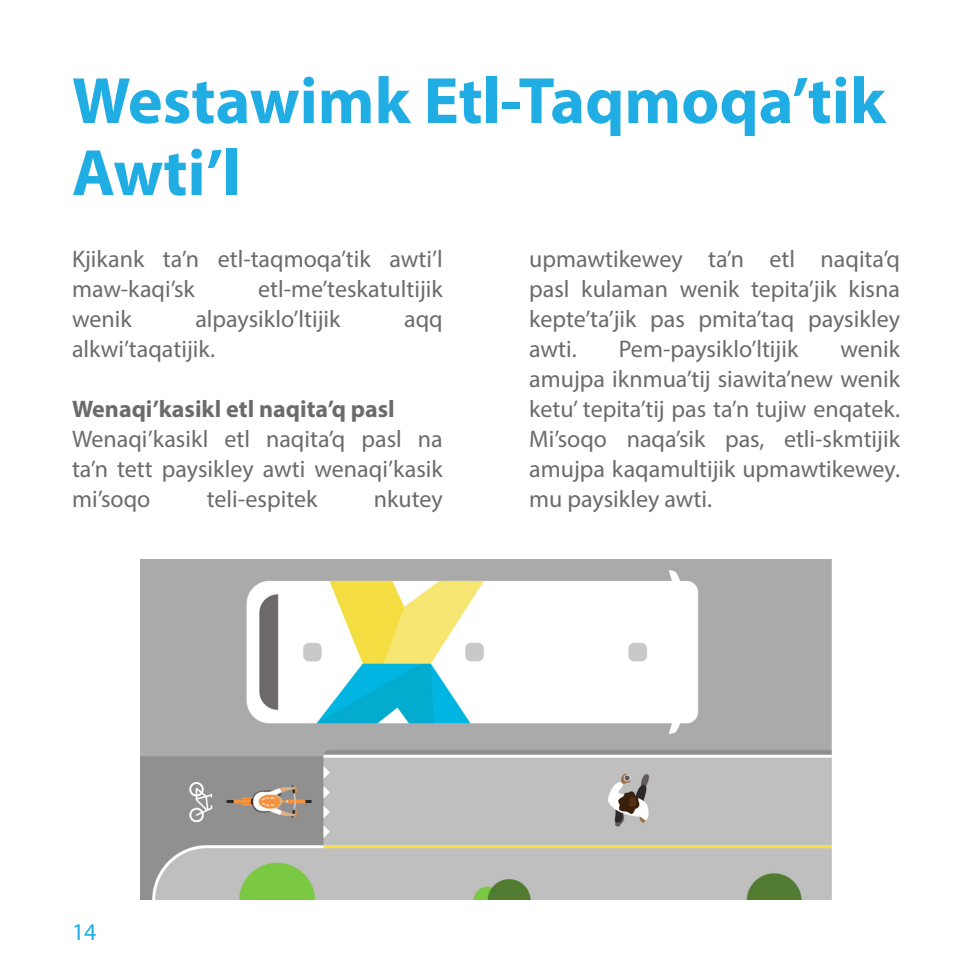
<style>
.page{position:relative;width:972px;height:972px;background:#fff}
.page>*{position:absolute;margin:0;border:0;box-sizing:border-box;transform-origin:0 0}
.t1{font:700 66px/72px "Myriad Pro";color:#1fade3}
.t2{font:24px/30px "Myriad Pro";color:#6b6b6e;text-align:justify}
.t3{font:700 24px "Myriad Pro";color:#6b6b6e}
.t4{font:24px "Myriad Pro";color:#1fade3}
</style>
<div class="page">
<img style="left:140px;top:560px;width:692px;height:340px">
<p class="t1" style="left:72px;top:63px;width:815px">Westawimk Etl-Taqmoqa’tik<br>Awti’l</p>
<p class="t2" style="left:72px;top:244px;width:372px">Kjikank ta’n etl-taqmoqa’tik awti’l maw-kaqi’sk</p>
<p class="t2" style="left:258px;top:274px;width:186px">etl-me’teskatultijik</p>
<p class="t2" style="left:72px;top:304px;width:61px">wenik</p>
<p class="t2" style="left:195px;top:304px;width:147px">alpaysiklo’ltijik</p>
<p class="t2" style="left:404px;top:304px;width:40px">aqq</p>
<p class="t2" style="left:72px;top:334px;width:145px">alkwi’taqatijik.</p>
<p class="t3" style="left:72px;top:393px;width:324px">Wenaqi’kasikl etl naqita’q pasl</p>
<p class="t2" style="left:72px;top:424px;width:372px">Wenaqi’kasikl etl naqita’q pasl na ta’n tett paysikley awti wenaqi’kasik mi’soqo</p>
<p class="t2" style="left:207px;top:484px;width:112px">teli-espitek</p>
<p class="t2" style="left:374px;top:484px;width:71px">nkutey</p>
<p class="t2" style="left:529px;top:244px;width:372px">upmawtikewey ta’n etl naqita’q pasl kulaman wenik tepita’jik kisna kepte’ta’jik pas pmita’taq paysikley awti.</p>
<p class="t2" style="left:529px;top:334px;width:372px;text-indent:311px">wenik amujpa iknmua’tij siawita’new wenik ketu’ tepita’tij pas ta’n tujiw enqatek.<br>Mi’soqo naqa’sik pas, etli-skmtijik amujpa kaqamultijik upmawtikewey. mu paysikley awti.</p>
<p class="t2" style="left:619px;top:334px;width:181px">Pem-paysiklo’ltijik</p>
<p class="t4" style="left:72px;top:917px;width:26px">14</p>
</div>
